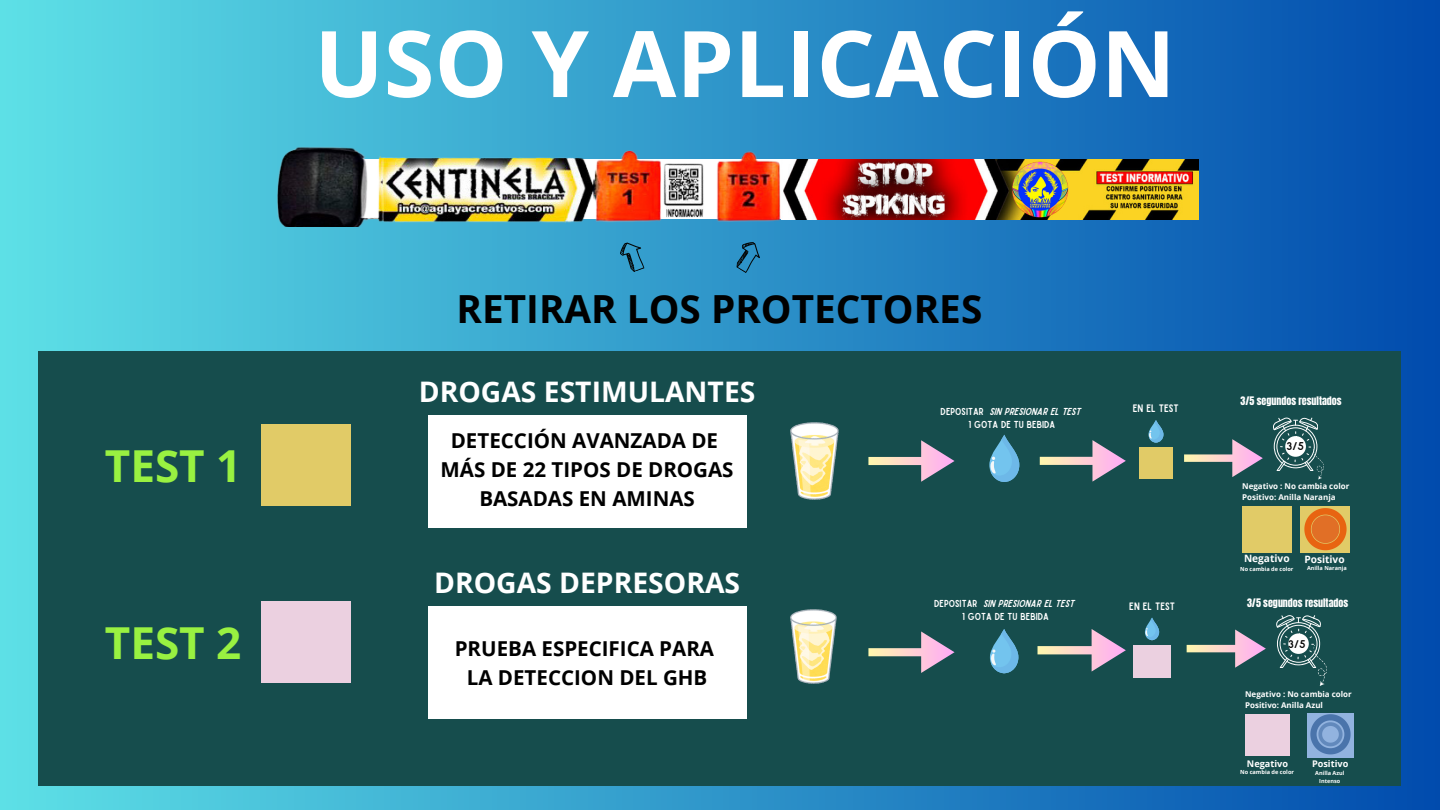
<style>
.page{position:relative;width:1440px;height:810px;background:#fff}
.page>*{position:absolute;margin:0;border:0;box-sizing:border-box;transform-origin:0 0}
.t1{font:700 92px "Open Sans";color:#fff}
.t2{font:700 44.1px "Open Sans";color:#99f141}
.t3{font:700 38.7px "Open Sans";color:#000}
.t4{font:700 28.3px "Open Sans";color:#fff}
.t5{font:700 20.5px/28.7px "Open Sans";color:#000;text-align:center}
.t6{font:10.8px "Sailors";color:#000}
.t7{font:10.7px "Sailors";color:#000}
.t8{font:10.3px "Sailors";color:#fff}
.t9{font:10.2px "Sailors";color:#fff}
.t10{font:700 10.1px "Open Sans";color:#fff}
.t11{font:10px "Anton";color:#fff}
.t12{font:9.7px "Sailors";color:#fff}
.t13{font:700 9.1px "Open Sans";color:#fff}
.t14{font:700 8px/11.1px "Open Sans";color:#fff}
.t15{font:700 5.6px "Open Sans";color:#fff}
.t16{font:700 5.5px/7.7px "Open Sans";color:#fff;text-align:center}
</style>
<div class="page">
<div style="left:0;top:0;width:1440px;height:810px;background:linear-gradient(to right,#5de0e6,#014bad)"></div>
<img style="left:785px;top:160px;width:413px;height:59px">
<img style="left:241px;top:146px;width:544px;height:81px">
<img style="left:1012px;top:162px;width:56px;height:56px">
<svg style="left:730px;top:237px;width:35px;height:39px"></svg>
<svg style="left:617px;top:238px;width:31px;height:37px"></svg>
<div style="left:38px;top:351px;width:1363px;height:435px;background:#164d4d"></div>
<div style="left:261px;top:424px;width:89px;height:82px;background:#e1cb67"></div>
<div style="left:261px;top:602px;width:89px;height:81px;background:#ebd0e0"></div>
<svg style="left:989px;top:435px;width:30px;height:47px"></svg>
<img style="left:790px;top:422px;width:48px;height:78px">
<svg style="left:868px;top:440px;width:87px;height:42px"></svg>
<svg style="left:1040px;top:440px;width:86px;height:42px"></svg>
<svg style="left:1148px;top:420px;width:15px;height:23px"></svg>
<div style="left:1139px;top:447px;width:34px;height:32px;background:#e1cb67"></div>
<svg style="left:1184px;top:439px;width:79px;height:38px"></svg>
<div style="left:1300px;top:506px;width:50px;height:46px;background:#e1cb67"></div>
<svg style="left:1304px;top:508px;width:42px;height:42px"></svg>
<div style="left:1312px;top:515px;width:27px;height:28px;background:#e16f26;border-radius:50%"></div>
<div style="left:1242px;top:506px;width:49px;height:46px;background:#e1cb67"></div>
<svg style="left:1273px;top:417px;width:51px;height:63px"></svg>
<svg style="left:990px;top:629px;width:28px;height:44px"></svg>
<img style="left:790px;top:609px;width:47px;height:74px">
<svg style="left:1038px;top:629px;width:88px;height:43px"></svg>
<svg style="left:1145px;top:618px;width:14px;height:22px"></svg>
<svg style="left:1187px;top:630px;width:79px;height:38px"></svg>
<svg style="left:1276px;top:615px;width:51px;height:71px"></svg>
<div style="left:1133px;top:646px;width:38px;height:32px;background:#ebd0e0"></div>
<div style="left:1245px;top:714px;width:44px;height:42px;background:#ebd0e0"></div>
<div style="left:1307px;top:713px;width:47px;height:44px;background:#92b3df"></div>
<svg style="left:1310px;top:714px;width:41px;height:40px"></svg>
<svg style="left:868px;top:631px;width:87px;height:42px"></svg>
<div style="left:428px;top:416px;width:318px;height:112px;background:#fff"></div>
<div style="left:428px;top:607px;width:318px;height:112px;background:#fff"></div>
<p class="t2" style="left:105px;top:434px;width:138px">TEST 1</p>
<p class="t2" style="left:105px;top:612px;width:138px">TEST 2</p>
<p class="t1" style="left:314px;top:-1px;width:863px">USO Y APLICACIÓN</p>
<h1 class="t3" style="left:457px;top:282px;width:527px">RETIRAR LOS PROTECTORES</h1>
<p class="t4" style="left:419px;top:372px;width:338px">DROGAS ESTIMULANTES</p>
<p class="t5" style="left:441px;top:426px;width:295px">DETECCIÓN AVANZADA DE<br>MÁS DE 22 TIPOS DE DROGAS<br>BASADAS EN AMINAS</p>
<p class="t4" style="left:434px;top:563px;width:308px">DROGAS DEPRESORAS</p>
<p class="t5" style="left:455px;top:634px;width:261px">PRUEBA ESPECIFICA PARA<br>LA DETECCION DEL GHB</p>
<h4 class="t12" style="left:941px;top:408px;width:141px">DEPOSITAR SIN PRESIONAR EL TEST</h4>
<h5 class="t12" style="left:969px;top:421px;width:88px">1 GOTA DE TU BEBIDA</h5>
<p class="t12" style="left:934px;top:600px;width:141px">DEPOSITAR SIN PRESIONAR EL TEST</p>
<p class="t12" style="left:962px;top:613px;width:88px">1 GOTA DE TU BEBIDA</p>
<h4 class="t8" style="left:1133px;top:405px;width:48px">EN EL TEST</h4>
<p class="t11" style="left:1240px;top:393px;width:103px">3/5 segundos resultados</p>
<h2 class="t6" style="left:1287px;top:442px;width:19px">3/5</h2>
<p class="t14" style="left:1242px;top:480px;width:109px">Negativo : No cambia color<br>Positivo: Anilla Naranja</p>
<p class="t10" style="left:1244px;top:552px;width:47px">Negativo</p>
<p class="t10" style="left:1304px;top:552px;width:42px">Positivo</p>
<h3 class="t16" style="left:1240px;top:565px;width:55px">No cambia de color</h3>
<h2 class="t16" style="left:1307px;top:564px;width:41px">Anilla Naranja</h2>
<p class="t9" style="left:1129px;top:602px;width:47px">EN EL TEST</p>
<p class="t11" style="left:1247px;top:595px;width:103px">3/5 segundos resultados</p>
<h5 class="t7" style="left:1288px;top:640px;width:19px">3/5</h5>
<p class="t14" style="left:1245px;top:689px;width:108px;line-height:10.6px">Negativo : No cambia color<br>Positivo: Anilla Azul</p>
<p class="t13" style="left:1247px;top:758px;width:43px">Negativo</p>
<p class="t15" style="left:1240px;top:768px;width:55px">No cambia de color</p>
<p class="t13" style="left:1312px;top:758px;width:38px">Positivo</p>
<p class="t16" style="left:1315px;top:769px;width:31px">Anilla Azul<br>Intenso</p>
</div>
